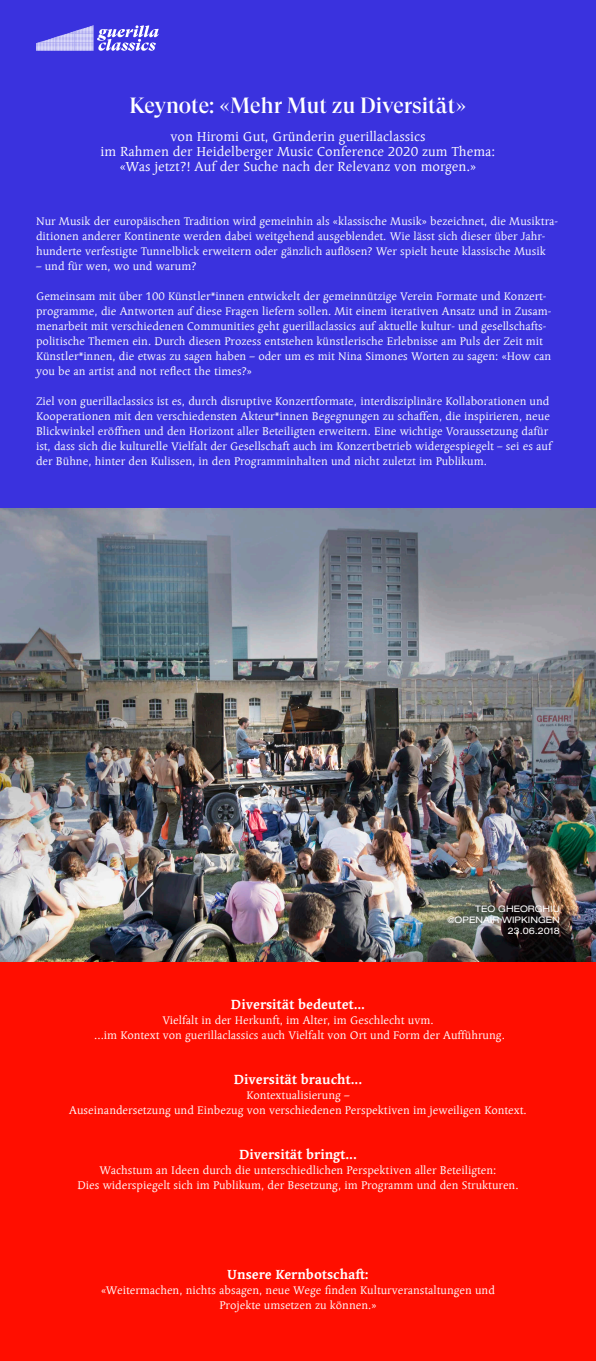
<style>
.page{position:relative;width:596px;height:1361px;background:#fff}
.page>*{position:absolute;margin:0;border:0;box-sizing:border-box;transform-origin:0 0}
.t1{font:500 22px "GT Super Display";color:#fff}
.t2{font:13px "Linotype Syntax Srf Com";color:#fff}
.t3{font:700 13px "Linotype Syntax Srf Com";color:#fff}
.t4{font:11px/15px "Linotype Syntax Srf Com";color:#fff}
.t5{font:expanded 9px "Helvetica Neue LT Std";color:#fff}
</style>
<div class="page">
<div style="left:0;top:0;width:595px;height:509px;background:#3a32de"></div>
<img style="left:36px;top:42px;width:19px;height:9px">
<svg style="left:56px;top:25px;width:102px;height:26px"></svg>
<img style="left:0;top:509px;width:595px;height:453px">
<div style="left:0;top:962px;width:595px;height:399px;background:#ff0e00"></div>
<p class="t1" style="left:129px;top:94px;width:338px">Keynote: «Mehr Mut zu Diversität»</p>
<p class="t2" style="left:170px;top:128px;width:256px">von Hiromi Gut, Gründerin guerillaclassics</p>
<p class="t2" style="left:100px;top:143px;width:396px">im Rahmen der Heidelberger Music Conference 2020 zum Thema:</p>
<p class="t2" style="left:120px;top:158px;width:358px">«Was jetzt?! Auf der Suche nach der Relevanz von morgen.»</p>
<p class="t4" style="left:36px;top:213px;width:523px">Nur Musik der europäischen Tradition wird gemeinhin als «klassische Musik» bezeichnet, die Musiktra&shy;ditionen anderer Kontinente werden dabei weitgehend ausgeblendet. Wie lässt sich dieser über Jahr&shy;hunderte verfestigte Tunnelblick erweitern oder gänzlich auflösen? Wer spielt heute klassische Musik</p>
<p class="t4" style="left:36px;top:258px;width:162px">– und für wen, wo und warum?</p>
<p class="t4" style="left:36px;top:288px;width:516px">Gemeinsam mit über 100 Künstler*innen entwickelt der gemeinnützige Verein Formate und Konzert&shy;programme, die Antworten auf diese Fragen liefern sollen. Mit einem iterativen Ansatz und in Zusam&shy;menarbeit mit verschiedenen Communities geht guerillaclassics auf aktuelle kultur- und gesellschafts&shy;politische Themen ein. Durch diesen Prozess entstehen künstlerische Erlebnisse am Puls der Zeit mit Künstler*innen, die etwas zu sagen haben – oder um es mit Nina Simones Worten zu sagen: «How can you be an artist and not reflect the times?»</p>
<p class="t4" style="left:36px;top:393px;width:517px">Ziel von guerillaclassics ist es, durch disruptive Konzertformate, interdisziplinäre Kollaborationen und Kooperationen mit den verschiedensten Akteur*innen Begegnungen zu schaffen, die inspirieren, neue Blickwinkel eröffnen und den Horizont aller Beteiligten erweitern. Eine wichtige Voraussetzung dafür ist, dass sich die kulturelle Vielfalt der Gesellschaft auch im Konzertbetrieb widergespiegelt – sei es auf der Bühne, hinter den Kulissen, in den Programminhalten und nicht zuletzt im Publikum.</p>
<p class="t5" style="left:475px;top:903px;width:86px">TEO GHEORGHIU</p>
<p class="t5" style="left:447px;top:914px;width:114px">@OPENAIR WIPKINGEN</p>
<p class="t5" style="left:507px;top:925px;width:54px">23.06.2018</p>
<p class="t3" style="left:231px;top:995px;width:135px">Diversität bedeutet...</p>
<p class="t4" style="left:162px;top:1012px;width:272px">Vielfalt in der Herkunft, im Alter, im Geschlecht uvm.</p>
<p class="t4" style="left:94px;top:1027px;width:412px">...im Kontext von guerillaclassics auch Vielfalt von Ort und Form der Aufführung.</p>
<p class="t3" style="left:234px;top:1070px;width:130px">Diversität braucht...</p>
<p class="t4" style="left:246px;top:1087px;width:105px">Kontextualisierung –</p>
<p class="t4" style="left:69px;top:1102px;width:458px">Auseinandersetzung und Einbezug von verschiedenen Perspektiven im jeweiligen Kontext.</p>
<p class="t3" style="left:239px;top:1145px;width:119px">Diversität bringt...</p>
<p class="t4" style="left:99px;top:1162px;width:398px">Wachstum an Ideen durch die unterschiedlichen Perspektiven aller Beteiligten:</p>
<p class="t4" style="left:77px;top:1177px;width:442px">Dies widerspiegelt sich im Publikum, der Besetzung, im Programm und den Strukturen.</p>
<p class="t3" style="left:227px;top:1265px;width:143px">Unsere Kernbotschaft:</p>
<p class="t4" style="left:101px;top:1282px;width:395px">«Weitermachen, nichts absagen, neue Wege finden Kulturveranstaltungen und</p>
<p class="t4" style="left:219px;top:1297px;width:158px">Projekte umsetzen zu können.»</p>
</div>
